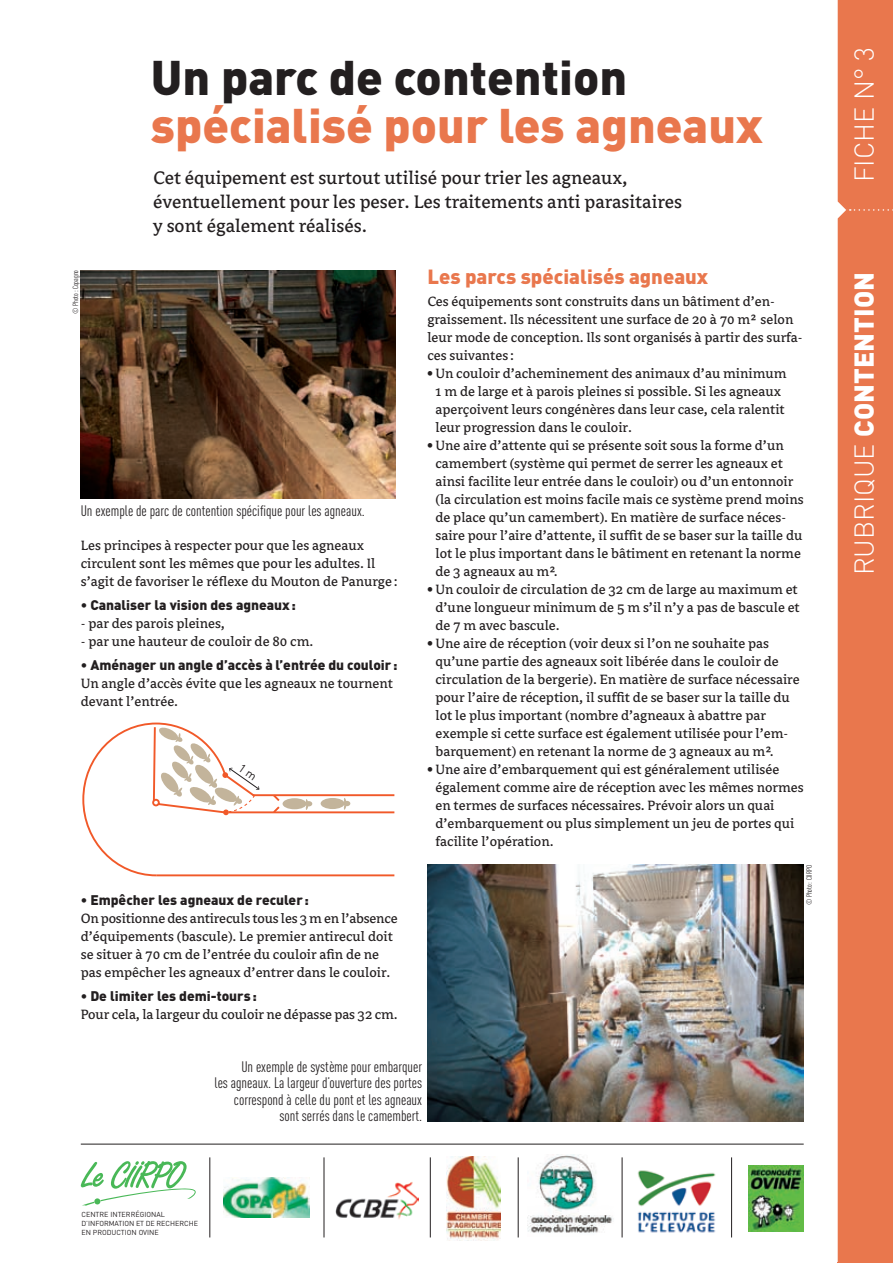
<style>
.page{position:relative;width:893px;height:1263px;background:#fff}
.page>*{position:absolute;margin:0;border:0;box-sizing:border-box;transform-origin:0 0}
.t1{font:900 48px "DIN";color:#e9774d}
.t2{font:900 48px "DIN";color:#231f20}
.t3{font:900 27px "DIN";color:#fff}
.t4{font:300 27px "DIN";color:#fff}
.t5{font:20.25px/24px "Avance";color:#231f20}
.t6{font:900 20.25px "DIN";color:#e9774d}
.t7{font:15px/18px "Avance";color:#231f20}
.t8{font:15px/16.5px "DIN Cond";color:#231f20;text-align:right}
.t9{font:900 13.8px "DIN";color:#231f20}
.t10{font:7.5px "DIN Cond";color:#231f20}
.t11{font:7.2px/9px "DIN";color:#231f20}
.s1{font-weight:300}
</style>
<div class="page">
<hr style="left:81px;top:1144px;width:723px;height:1px;background:#231f20">
<img style="left:335px;top:1182px;width:84px;height:37px">
<img style="left:748px;top:1166px;width:56px;height:65px">
<img style="left:527px;top:1155px;width:87px;height:78px">
<img style="left:224px;top:1178px;width:85px;height:40px">
<svg style="left:81px;top:1161px;width:115px;height:45px"></svg>
<div style="left:94px;top:1198px;width:7px;height:6px;background:#49b857;border-radius:50%"></div>
<hr style="left:210px;top:1157px;width:1px;height:80px;background:#231f20">
<hr style="left:324px;top:1157px;width:1px;height:80px;background:#231f20">
<hr style="left:430px;top:1157px;width:1px;height:80px;background:#231f20">
<hr style="left:518px;top:1157px;width:1px;height:80px;background:#231f20">
<hr style="left:622px;top:1157px;width:1px;height:80px;background:#231f20">
<hr style="left:731px;top:1157px;width:1px;height:80px;background:#231f20">
<img style="left:446px;top:1156px;width:55px;height:84px">
<img style="left:637px;top:1170px;width:79px;height:63px">
<img style="left:427px;top:865px;width:377px;height:256px">
<img style="left:81px;top:270px;width:314px;height:229px">
<svg style="left:82px;top:722px;width:92px;height:154px"></svg>
<div style="left:838px;top:211px;width:55px;height:1052px;background:#e9774d"></div>
<div style="left:838px;top:0;width:55px;height:211px;background:#e9774d"></div>
<svg style="left:151px;top:725px;width:243px;height:151px"></svg>
<h1 class="t2" style="left:151px;top:46px;width:478px">Un parc de contention</h1>
<h1 class="t1" style="left:151px;top:94px;width:613px">spécialisé pour les agneaux</h1>
<h3 class="t5" style="left:153px;top:167px;width:530px">Cet équipement est surtout utilisé pour trier les agneaux, éventuellement pour les peser. Les traitements anti parasitaires y sont également réalisés.</h3>
<p class="t10" style="left:71px;top:314px;width:46px;rotate:-90deg">© Photo: Copagno</p>
<p class="t8" style="left:81px;top:502px;width:285px">Un exemple de parc de contention spécifique pour les agneaux.</p>
<p class="t7" style="left:81px;top:537px;width:318px">Les principes à respecter pour que les agneaux circulent sont les mêmes que pour les adultes. Il s’agit de favoriser le réflexe du Mouton de Panurge :</p>
<p class="t9" style="left:81px;top:596px;width:217px">• Canaliser la vision des agneaux:</p>
<p class="t7" style="left:81px;top:615px;width:146px">- par des parois pleines,</p>
<p class="t7" style="left:81px;top:633px;width:234px">- par une hauteur de couloir de 80 cm.</p>
<p class="t9" style="left:81px;top:656px;width:318px">• Aménager un angle d’accès à l’entrée du couloir :</p>
<p class="t7" style="left:81px;top:675px;width:314px">Un angle d’accès évite que les agneaux ne tournent devant l’entrée.</p>
<p class="t9" style="left:81px;top:890px;width:230px">• Empêcher les agneaux de reculer :</p>
<p class="t7" style="left:81px;top:909px;width:318px">On positionne des antireculs tous les 3m en l’absence d’équipements (bascule). Le premier antirecul doit se situer à 70 cm de l’entrée du couloir afin de ne pas empêcher les agneaux d’entrer dans le couloir.</p>
<p class="t9" style="left:81px;top:986px;width:177px">• De limiter les demi-tours:</p>
<p class="t7" style="left:81px;top:1005px;width:318px">Pour cela, la largeur du couloir ne dépasse pas 32 cm.</p>
<h3 class="t6" style="left:427px;top:263px;width:282px">Les parcs spécialisés agneaux</h3>
<p class="t7" style="left:427px;top:293px;width:377px">Ces équipements sont construits dans un bâtiment d’en&shy;graissement. Ils nécessitent une surface de 20 à 70 m² selon leur mode de conception. Ils sont organisés à partir des surfa&shy;ces suivantes:</p>
<p class="t7" style="left:435px;top:365px;width:352px;text-indent:-8px">• Un couloir d’acheminement des animaux d’au minimum 1 m de large et à parois pleines si possible. Si les agneaux aperçoivent leurs congénères dans leur case, cela ralentit leur progression dans le couloir.</p>
<p class="t7" style="left:435px;top:437px;width:370px;text-indent:-8px">• Une aire d’attente qui se présente soit sous la forme d’un camembert (système qui permet de serrer les agneaux et ainsi facilite leur entrée dans le couloir) ou d’un entonnoir (la circulation est moins facile mais ce système prend moins de place qu’un camembert). En matière de surface néces&shy;saire pour l’aire d’attente, il suffit de se baser sur la taille du lot le plus important dans le bâtiment en retenant la norme de 3 agneaux au m².</p>
<p class="t7" style="left:435px;top:581px;width:366px;text-indent:-8px">• Un couloir de circulation de 32 cm de large au maximum et d’une longueur minimum de 5 m s’il n’y a pas de bascule et de 7 m avec bascule.</p>
<p class="t7" style="left:435px;top:635px;width:366px;text-indent:-8px">• Une aire de réception (voir deux si l’on ne souhaite pas qu’une partie des agneaux soit libérée dans le couloir de circulation de la bergerie). En matière de surface nécessaire pour l’aire de réception, il suffit de se baser sur la taille du lot le plus important (nombre d’agneaux à abattre par exemple si cette surface est également utilisée pour l’em&shy;barquement) en retenant la norme de 3 agneaux au m².</p>
<p class="t7" style="left:435px;top:761px;width:370px;text-indent:-8px">• Une aire d’embarquement qui est généralement utilisée également comme aire de réception avec les mêmes normes en termes de surfaces nécessaires. Prévoir alors un quai d’embarquement ou plus simplement un jeu de portes qui facilite l’opération.</p>
<p class="t10" style="left:805px;top:905px;width:42px;rotate:-90deg">© Photo: CIIRPO</p>
<p class="t8" style="left:214px;top:1058px;width:209px">Un exemple de système pour embarquer<br>les agneaux. La largeur d’ouverture des portes correspond à celle du pont et les agneaux sont serrés dans le camembert.</p>
<p class="t11" style="left:81px;top:1210px;width:118px">CENTRE INTERRÉGIONAL<br>D’INFORMATION ET DE RECHERCHE<br>EN PRODUCTION OVI NE</p>
<h2 class="t4" style="left:848px;top:182px;width:137px;rotate:-90deg">Fiche n° 3</h2>
<h2 class="t3" style="left:846px;top:575px;width:305px;rotate:-90deg"><span class="s1">Rubr ique</span> contention</h2>
</div>
